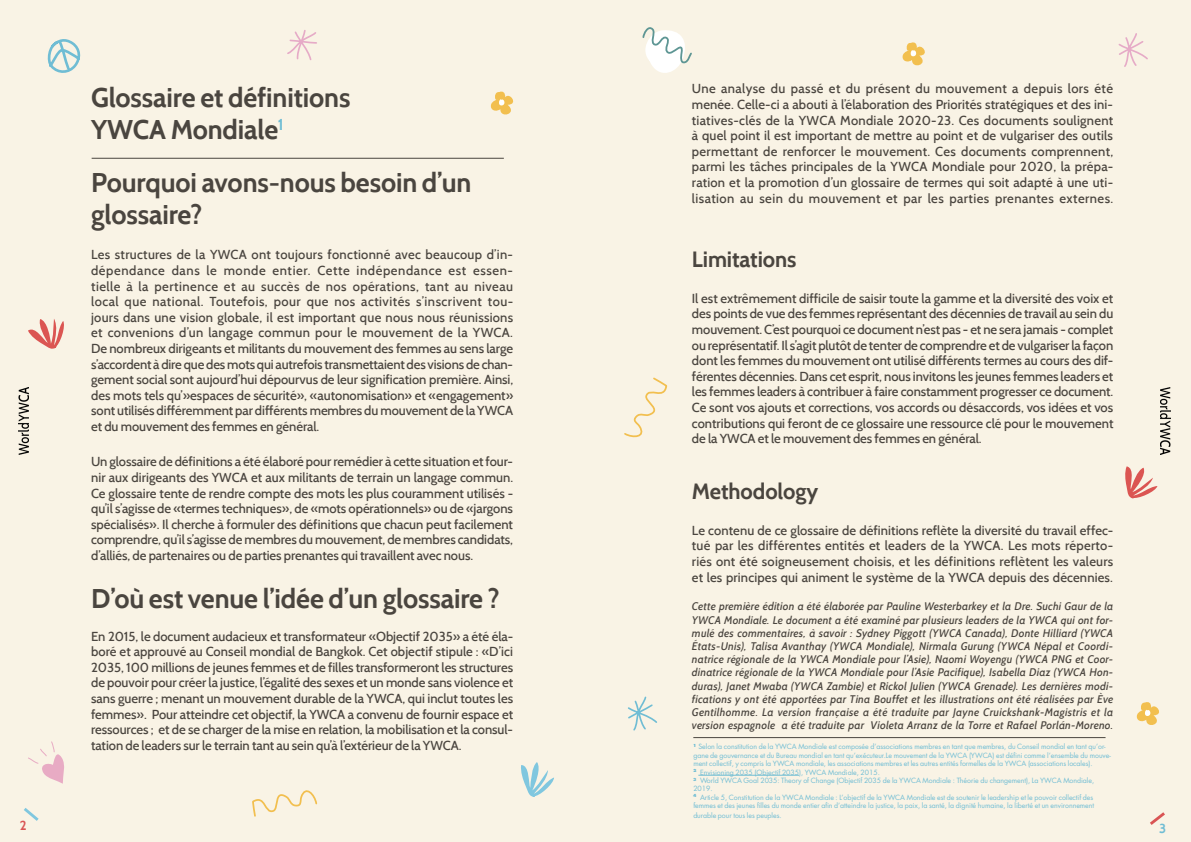
<style>
.page{position:relative;width:1191px;height:842px;background:#f9f3e5}
.page>*{position:absolute;margin:0;border:0;box-sizing:border-box;transform-origin:0 0}
.t1{font:700 27px/32.4px "Cabin";letter-spacing:-.005em;color:#4a453f}
.t2{font:700 22px "Cabin";letter-spacing:-.005em;color:#4a453f}
.t3{font:500 13px/15.6px "Cabin";letter-spacing:-.005em;color:#4a453f;text-align:justify}
.t4{font:700 13px "Cabin";color:#d95454}
.t5{font:700 13px "Cabin";color:#70bdd4}
.t6{font:italic 500 11px/13.2px "Cabin";letter-spacing:.015em;color:#4a453f;text-align:justify}
.t7{font:7px/8.4px "Futura";letter-spacing:-.005em;color:#70bdd4}
</style>
<div class="page">
<svg style="left:24px;top:808px;width:15px;height:13px"></svg>
<svg style="left:1150px;top:812px;width:15px;height:13px"></svg>
<img style="left:18px;top:388px;width:10px;height:66px">
<img style="left:1160px;top:388px;width:10px;height:66px">
<svg style="left:490px;top:91px;width:24px;height:24px"></svg>
<svg style="left:902px;top:42px;width:23px;height:24px"></svg>
<svg style="left:1136px;top:702px;width:23px;height:23px"></svg>
<svg style="left:28px;top:741px;width:36px;height:43px"></svg>
<svg style="left:252px;top:790px;width:66px;height:27px"></svg>
<svg style="left:624px;top:377px;width:44px;height:61px"></svg>
<svg style="left:521px;top:762px;width:33px;height:35px"></svg>
<svg style="left:28px;top:319px;width:36px;height:30px"></svg>
<svg style="left:1125px;top:466px;width:32px;height:33px"></svg>
<svg style="left:47px;top:39px;width:34px;height:34px"></svg>
<svg style="left:287px;top:30px;width:30px;height:31px"></svg>
<svg style="left:1118px;top:33px;width:30px;height:34px"></svg>
<svg style="left:628px;top:696px;width:29px;height:35px"></svg>
<hr style="left:698px;top:775px;width:101px;height:1px;background:#70bdd4">
<hr style="left:92px;top:158px;width:412px;height:1px;background:#4a453f">
<hr style="left:693px;top:737px;width:412px;height:1px;background:#4a453f">
<svg style="left:642px;top:27px;width:50px;height:46px"></svg>
<p class="t3" style="left:692px;top:81px;width:423px">Une analyse du passé et du présent du mouvement a depuis lors été menée. Celle-ci a abouti à l’élaboration des Priorités stratégiques et des ini&shy;tiatives-clés de la YWCA Mondiale 2020-23. Ces documents soulignent à quel point il est important de mettre au point et de vulgariser des outils permettant de renforcer le mouvement. Ces documents comprennent, parmi les tâches principales de la YWCA Mondiale pour 2020, la prépa&shy;ration et la promotion d’un glossaire de termes qui soit adapté à une uti&shy;lisation au sein du mouvement et par les parties prenantes externes.</p>
<h1 class="t1" style="left:91px;top:81px;width:261px">Glossaire et définitions<br>YWCA Mondiale<sup>1</sup></h1>
<h1 class="t1" style="left:91px;top:166px;width:382px">Pourquoi avons-nous besoin d’un glossaire?</h1>
<p class="t3" style="left:91px;top:247px;width:424px">Les structures de la YWCA ont toujours fonctionné avec beaucoup d’in&shy;dépendance dans le monde entier. Cette indépendance est essen&shy;tielle à la pertinence et au succès de nos opérations, tant au niveau local que national. Toutefois, pour que nos activités s’inscrivent tou&shy;jours dans une vision globale, il est important que nous nous réunissions et convenions d’un langage commun pour le mouvement de la YWCA.<br>De nombreux dirigeants et militants du mouvement des femmes au sens large s’accordent à dire que des mots qui autrefois transmettaient des visions de chan&shy;gement social sont aujourd’hui dépourvus de leur signification première. Ainsi, des mots tels qu’»espaces de sécurité», «autonomisation» et «engagement» sont utilisés différemment par différents membres du mouvement de la YWCA et du mouvement des femmes en général.</p>
<p class="t3" style="left:91px;top:454px;width:423px">Un glossaire de définitions a été élaboré pour remédier à cette situation et four&shy;nir aux dirigeants des YWCA et aux militants de terrain un langage commun.<br>Ce glossaire tente de rendre compte des mots les plus couramment utilisés - qu’il s’agisse de «termes techniques», de «mots opérationnels» ou de «jargons spécialisés». Il cherche à formuler des définitions que chacun peut facilement comprendre, qu’il s’agisse de membres du mouvement, de membres candidats, d’alliés, de partenaires ou de parties prenantes qui travaillent avec nous.</p>
<h1 class="t1" style="left:91px;top:582px;width:410px">D’où est venue l’idée d’un glossaire ?</h1>
<p class="t3" style="left:91px;top:628px;width:424px">En 2015, le document audacieux et transformateur «Objectif 2035» a été éla&shy;boré et approuvé au Conseil mondial de Bangkok. Cet objectif stipule : «D’ici 2035, 100 millions de jeunes femmes et de filles transformeront les structures de pouvoir pour créer la justice, l’égalité des sexes et un monde sans violence et sans guerre ; menant un mouvement durable de la YWCA, qui inclut toutes les femmes». Pour atteindre cet objectif, la YWCA a convenu de fournir espace et ressources ; et de se charger de la mise en relation, la mobilisation et la consul&shy;tation de leaders sur le terrain tant au sein qu’à l’extérieur de la YWCA.</p>
<h2 class="t2" style="left:692px;top:246px;width:106px">Limitations</h2>
<p class="t3" style="left:692px;top:290px;width:423px">Il est extrêmement difficile de saisir toute la gamme et la diversité des voix et des points de vue des femmes représentant des décennies de travail au sein du mouvement. C’est pourquoi ce document n’est pas - et ne sera jamais - complet ou représentatif. Il s’agit plutôt de tenter de comprendre et de vulgariser la façon dont les femmes du mouvement ont utilisé différents termes au cours des dif&shy;férentes décennies. Dans cet esprit, nous invitons les jeunes femmes leaders et les femmes leaders à contribuer à faire constamment progresser ce document.<br>Ce sont vos ajouts et corrections, vos accords ou désaccords, vos idées et vos contributions qui feront de ce glossaire une ressource clé pour le mouvement de la YWCA et le mouvement des femmes en général.</p>
<h2 class="t2" style="left:692px;top:478px;width:128px">Methodology</h2>
<p class="t3" style="left:692px;top:522px;width:423px">Le contenu de ce glossaire de définitions reflète la diversité du travail effec&shy;tué par les différentes entités et leaders de la YWCA. Les mots réperto&shy;riés ont été soigneusement choisis, et les définitions reflètent les valeurs et les principes qui animent le système de la YWCA depuis des décennies.</p>
<p class="t6" style="left:692px;top:600px;width:423px">Cette première édition a été élaborée par Pauline Westerbarkey et la Dre. Suchi Gaur de la YWCA Mondiale. Le document a été examiné par plusieurs leaders de la YWCA qui ont for&shy;mulé des commentaires, à savoir : Sydney Piggott (YWCA Canada), Donte Hilliard (YWCA États-Unis), Talisa Avanthay (YWCA Mondiale), Nirmala Gurung (YWCA Népal et Coordi&shy;natrice régionale de la YWCA Mondiale pour l’Asie), Naomi Woyengu (YWCA PNG et Coor&shy;dinatrice régionale de la YWCA Mondiale pour l’Asie Pacifique), Isabella Diaz (YWCA Hon&shy;duras), Janet Mwaba (YWCA Zambie) et Rickol Julien (YWCA Grenade). Les dernières modi&shy;fications y ont été apportées par Tina Bouffet et les illustrations ont été réalisées par Ève Gentilhomme. La version française a été traduite par Jayne Cruickshank-Magistris et la version espagnole a été traduite par Violeta Arranz de la Torre et Rafael Porlán-Moreno.</p>
<p class="t7" style="left:693px;top:743px;width:419px"><sup>1</sup> Selon la constitution de la YWCA Mondiale est composée d’associations membres en tant que membres, du Conseil mondial en tant qu’or&shy;gane de gouvernance et du Bureau mondial en tant qu’exécuteur.Le mouvement de la YWCA (YWCA) est défini comme l’ensemble du mouve&shy;ment collectif, y compris la YWCA mondiale, les associations membres et les autres entités formelles de la YWCA (associations locales).<br><sup>2</sup> Envisioning 2035 (Objectif 2035), YWCA Mondiale, 2015.<br><sup>3</sup> World YWCA Goal 2035: Theory of Change (Objectif 2035 de la YWCA Mondiale : Théorie du changement), La YWCA Mondiale, 2019.<br><sup>4</sup> Article 5, Constitution de la YWCA Mondiale : L’objectif de la YWCA Mondiale est de soutenir le leadership et le pouvoir collectif des femmes et des jeunes filles du monde entier afin d’atteindre la justice, la paix, la santé, la dignité humaine, la liberté et un environnement</p>
<p class="t7" style="left:693px;top:811px;width:90px">durable pour tous les peuples.</p>
<p class="t4" style="left:20px;top:817px;width:8px">2</p>
<p class="t5" style="left:1159px;top:820px;width:9px">3</p>
</div>
